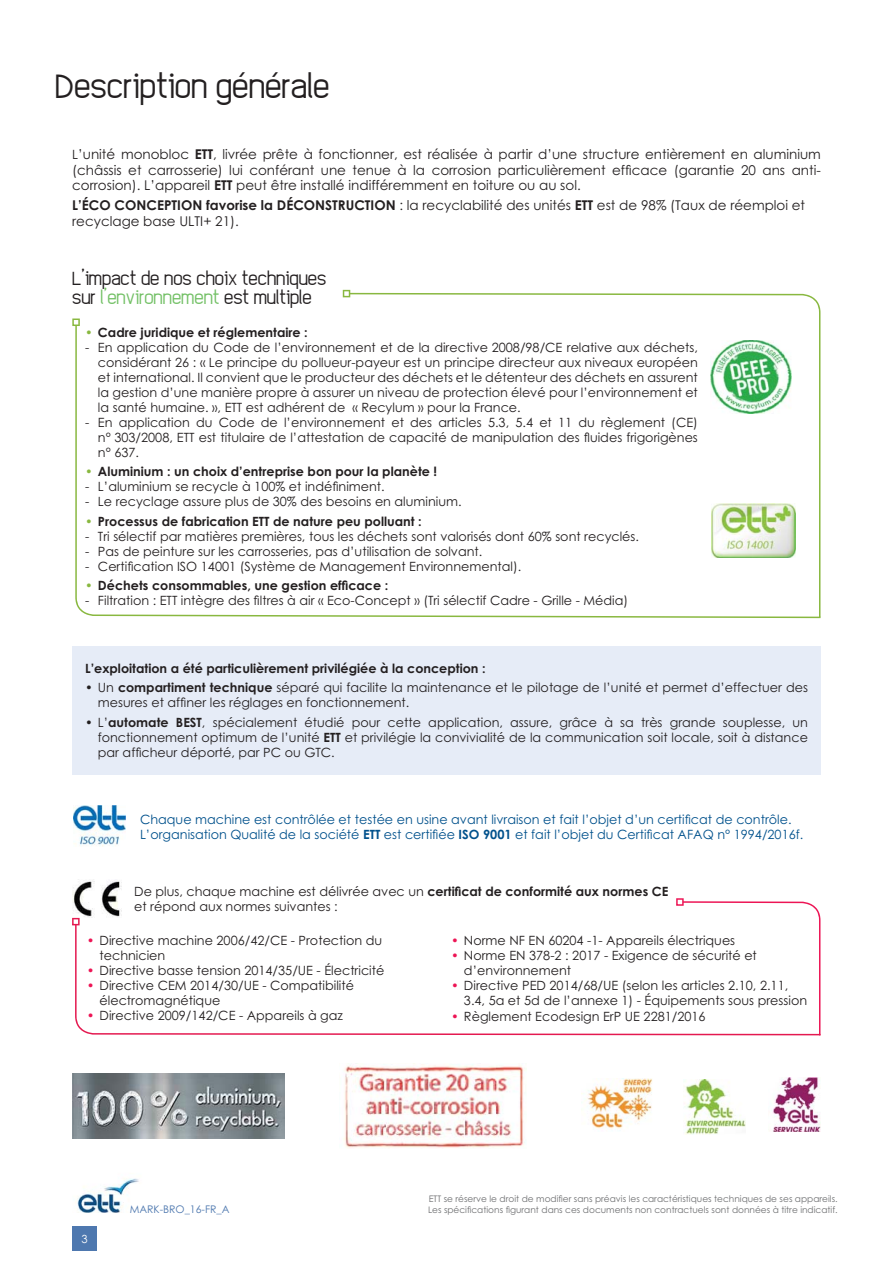
<style>
.page{position:relative;width:893px;height:1263px;background:#fff}
.page>*{position:absolute;margin:0;border:0;box-sizing:border-box;transform-origin:0 0}
.t1{font:24px "Elegan Tech";color:#231f20}
.t2{font:13.5px/15.8px "Century Gothic";color:#231f20;text-align:justify}
.t3{font:13.5px/19.5px "Elegan Tech";color:#231f20}
.t4{font:12.75px/15px "Century Gothic";color:#231f20}
.t5{font:700 12.75px "Century Gothic";color:#231f20}
.t6{font:12.75px/15px "Century Gothic";color:#00518c}
.t7{font:11.25px "Century Gothic";color:#fff}
.t8{font:10.5px "Century Gothic";color:#4e78af}
.t9{font:9px "Century Gothic";color:#6d6e70}
.s1{font-size:12.75px}
.s2{font-weight:700}
.s3{color:#74c167}
.s4{color:#89b840}
.s5{color:#ed1555}
</style>
<div class="page">
<img style="left:77px;top:1178px;width:62px;height:35px">
<img style="left:130px;top:1205px;width:9px;height:8px">
<div style="left:72px;top:1226px;width:25px;height:25px;background:#4e78af"></div>
<div style="left:72px;top:646px;width:749px;height:128px;background:#e6ecf7"></div>
<img style="left:73px;top:806px;width:52px;height:40px">
<svg style="left:350px;top:293px;width:470px;height:32px"></svg>
<svg style="left:343px;top:290px;width:7px;height:7px"></svg>
<svg style="left:75px;top:325px;width:745px;height:293px"></svg>
<svg style="left:72px;top:318px;width:8px;height:8px"></svg>
<img style="left:711px;top:504px;width:84px;height:54px">
<img style="left:711px;top:340px;width:80px;height:74px">
<img style="left:72px;top:879px;width:49px;height:39px">
<svg style="left:676px;top:898px;width:144px;height:27px"></svg>
<svg style="left:75px;top:925px;width:745px;height:110px"></svg>
<svg style="left:72px;top:918px;width:8px;height:7px"></svg>
<img style="left:684px;top:1080px;width:62px;height:54px">
<img style="left:582px;top:1078px;width:71px;height:51px">
<img style="left:772px;top:1077px;width:48px;height:54px">
<img style="left:343px;top:1063px;width:183px;height:85px">
<img style="left:72px;top:1073px;width:213px;height:65px">
<h1 class="t1" style="left:55px;top:72px;width:276px">Description générale</h1>
<p class="t2" style="left:72px;top:148px;width:750px"><span class="s1">L</span>’unité monobloc <span class="s2">ETT</span>, livrée prête à fonctionner, est réalisée à partir d’une structure entièrement en aluminium (châssis et carrosserie) lui conférant une tenue à la corrosion particulièrement efficace (garantie 20 ans anti&shy;corrosion). L’appareil <span class="s2">ETT</span> peut être installé indifféremment en toiture ou au sol.</p>
<p class="t2" style="left:72px;top:199px;width:734px"><span class="s2">L’ÉCO CONCEPTION favorise la DÉCONSTRUCTION</span> : la recyclabilité des unités <span class="s2">ETT</span> est de 98% (Taux de réemploi et recyclage base ULTI+ 21).</p>
<p class="t3" style="left:72px;top:270px;width:256px">L’impact de nos choix techniques sur <span class="s3">l’environnement</span> est multiple</p>
<p class="t5" style="left:85px;top:327px;width:224px"><span class="s4">•</span> Cadre juridique et réglementaire :</p>
<p class="t4" style="left:98px;top:341px;width:601px;text-align:justify;text-indent:-13px">- En application du Code de l’environnement et de la directive 2008/98/CE relative aux déchets, considérant 26 : « Le principe du pollueur-payeur est un principe directeur aux niveaux européen et international. Il convient que le producteur des déchets et le détenteur des déchets en assurent la gestion d’une manière propre à assurer un niveau de protection élevé pour l’environnement et la santé humaine. », ETT est adhérent de « Recylum » pour la France.</p>
<p class="t4" style="left:98px;top:416px;width:601px;text-align:justify;text-indent:-13px">- En application du Code de l’environnement et des articles 5.3, 5.4 et 11 du règlement (CE) n° 303/2008, ETT est titulaire de l’attestation de capacité de manipulation des fluides frigorigènes n° 637.</p>
<p class="t5" style="left:85px;top:467px;width:353px"><span class="s4">•</span> Aluminium : un choix d’entreprise bon pour la planète !</p>
<p class="t4" style="left:85px;top:481px;width:301px">- L’aluminium se recycle à 100% et indéfiniment.</p>
<p class="t4" style="left:85px;top:496px;width:378px">- Le recyclage assure plus de 30% des besoins en aluminium.</p>
<p class="t5" style="left:85px;top:516px;width:338px"><span class="s4">•</span> Processus de fabrication ETT de nature peu polluant :</p>
<p class="t4" style="left:85px;top:530px;width:555px">- Tri sélectif par matières premières, tous les déchets sont valorisés dont 60% sont recyclés.</p>
<p class="t4" style="left:85px;top:545px;width:399px">- Pas de peinture sur les carrosseries, pas d’utilisation de solvant.</p>
<p class="t4" style="left:85px;top:560px;width:438px">- Certification ISO 14001 (Système de Management Environnemental).</p>
<p class="t5" style="left:85px;top:581px;width:305px"><span class="s4">•</span> Déchets consommables, une gestion efficace :</p>
<p class="t4" style="left:85px;top:595px;width:544px">- Filtration : ETT intègre des filtres à air « Eco-Concept » (Tri sélectif Cadre - Grille - Média)</p>
<p class="t5" style="left:85px;top:664px;width:402px">L’exploitation a été particulièrement privilégiée à la conception :</p>
<p class="t4" style="left:98px;top:682px;width:712px;text-indent:-13px">• Un <span class="s2">compartiment technique</span> séparé qui facilite la maintenance et le pilotage de l’unité et permet d’effectuer des mesures et affiner les réglages en fonctionnement.</p>
<p class="t4" style="left:98px;top:716px;width:712px;text-align:justify;text-indent:-13px">• L’<span class="s2">automate BEST</span>, spécialement étudié pour cette application, assure, grâce à sa très grande souplesse, un fonctionnement optimum de l’unité <span class="s2">ETT</span> et privilégie la convivialité de la communication soit locale, soit à distance par afficheur déporté, par PC ou GTC.</p>
<p class="t6" style="left:140px;top:813px;width:665px">Chaque machine est contrôlée et testée en usine avant livraison et fait l’objet d’un certificat de contrôle.<br>L’organisation Qualité de la société <span class="s2">ETT</span> est certifiée <span class="s2">ISO 9001</span> et fait l’objet du Certificat AFAQ n° 1994/2016f.</p>
<p class="t4" style="left:134px;top:885px;width:536px">De plus, chaque machine est délivrée avec un <span class="s2">certificat de conformité aux normes CE </span>et répond aux normes suivantes :</p>
<p class="t4" style="left:100px;top:934px;width:284px;text-indent:-13px"><span class="s5">•</span> Directive machine 2006/42/CE - Protection du technicien</p>
<p class="t4" style="left:87px;top:964px;width:299px"><span class="s5">•</span> Directive basse tension 2014/35/UE - Électricité</p>
<p class="t4" style="left:100px;top:979px;width:256px;text-indent:-13px"><span class="s5">•</span> Directive CEM 2014/30/UE - Compatibilité électromagnétique</p>
<p class="t4" style="left:87px;top:1009px;width:258px"><span class="s5">•</span> Directive 2009/142/CE - Appareils à gaz</p>
<p class="t4" style="left:451px;top:934px;width:286px"><span class="s5">•</span> Norme NF EN 60204 -1- Appareils électriques</p>
<p class="t4" style="left:464px;top:949px;width:294px;text-indent:-13px"><span class="s5">•</span> Norme EN 378-2 : 2017 - Exigence de sécurité et d’environnement</p>
<p class="t4" style="left:464px;top:979px;width:345px;text-indent:-13px"><span class="s5">•</span> Directive PED 2014/68/UE (selon les articles 2.10, 2.11,<br>3.4, 5a et 5d de l’annexe 1) - Équipements sous pression</p>
<p class="t4" style="left:451px;top:1010px;width:256px"><span class="s5">•</span> Règlement Ecodesign ErP UE 2281/2016</p>
<p class="t7" style="left:82px;top:1235px;width:8px">3</p>
<p class="t9" style="left:429px;top:1196px;width:410px">ETT se réserve le droit de modifier sans préavis les caractéristiques techniques de ses appareils.</p>
<p class="t8" style="left:130px;top:1205px;width:101px">MARK-BRO_16-FR_A</p>
<p class="t9" style="left:428px;top:1206px;width:411px">Les spécifications figurant dans ces documents non contractuels sont données à titre indicatif.</p>
</div>
